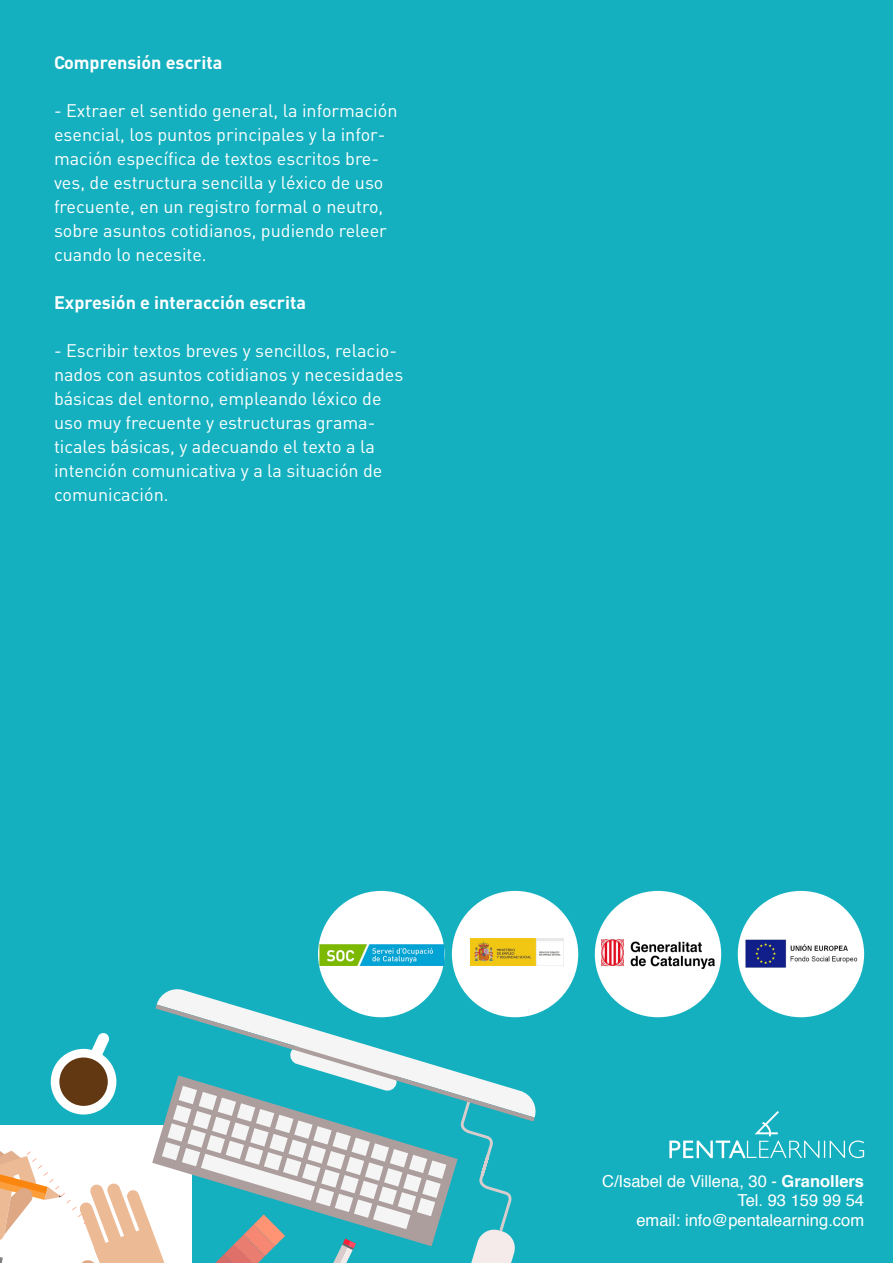
<style>
.page{position:relative;width:893px;height:1263px;background:#14b0bf}
.page>*{position:absolute;margin:0;border:0;box-sizing:border-box;transform-origin:0 0}
.t1{font:18px/24px "DIN";color:#fff}
.t2{font:700 18px "DIN";color:#fff}
.t3{font:16.5px/19.8px "Helvetica";color:#fff;text-align:right}
.s1{font-weight:700}
</style>
<div class="page">
<svg style="left:669px;top:1111px;width:195px;height:47px;background:#2eb8c6"></svg>
<svg style="left:157px;top:987px;width:381px;height:130px;background:#38bbc7"></svg>
<svg style="left:0;top:1004px;width:535px;height:259px"></svg>
<div style="left:318px;top:891px;width:126px;height:126px;background:#fff;border-radius:50%"></div>
<img style="left:319px;top:944px;width:124px;height:22px">
<div style="left:452px;top:891px;width:126px;height:126px;background:#fff;border-radius:50%"></div>
<img style="left:470px;top:938px;width:93px;height:28px">
<div style="left:595px;top:891px;width:126px;height:126px;background:#fff;border-radius:50%"></div>
<img style="left:601px;top:936px;width:118px;height:34px">
<div style="left:738px;top:891px;width:126px;height:126px;background:#fff;border-radius:50%"></div>
<img style="left:745px;top:939px;width:113px;height:28px">
<p class="t2" style="left:54px;top:51px;width:170px">Comprensión escrita</p>
<p class="t1" style="left:54px;top:98px;width:345px">- Extraer el sentido general, la información esencial, los puntos principales y la infor&shy;mación específica de textos escritos bre&shy;ves, de estructura sencilla y léxico de uso frecuente, en un registro formal o neutro, sobre asuntos cotidianos, pudiendo releer cuando lo necesite.</p>
<p class="t2" style="left:54px;top:291px;width:253px">Expresión e interacción escrita</p>
<p class="t1" style="left:54px;top:338px;width:351px">- Escribir textos breves y sencillos, relacio&shy;nados con asuntos cotidianos y necesidades básicas del entorno, empleando léxico de uso muy frecuente y estructuras grama&shy;ticales básicas, y adecuando el texto a la intención comunicativa y a la situación de comunicación.</p>
<p class="t3" style="left:602px;top:1172px;width:264px">C/Isabel de Villena, 30 - <span class="s1">Granollers<br></span>Tel. 93 159 99 54<br>email: info@pentalearning.com</p>
</div>
